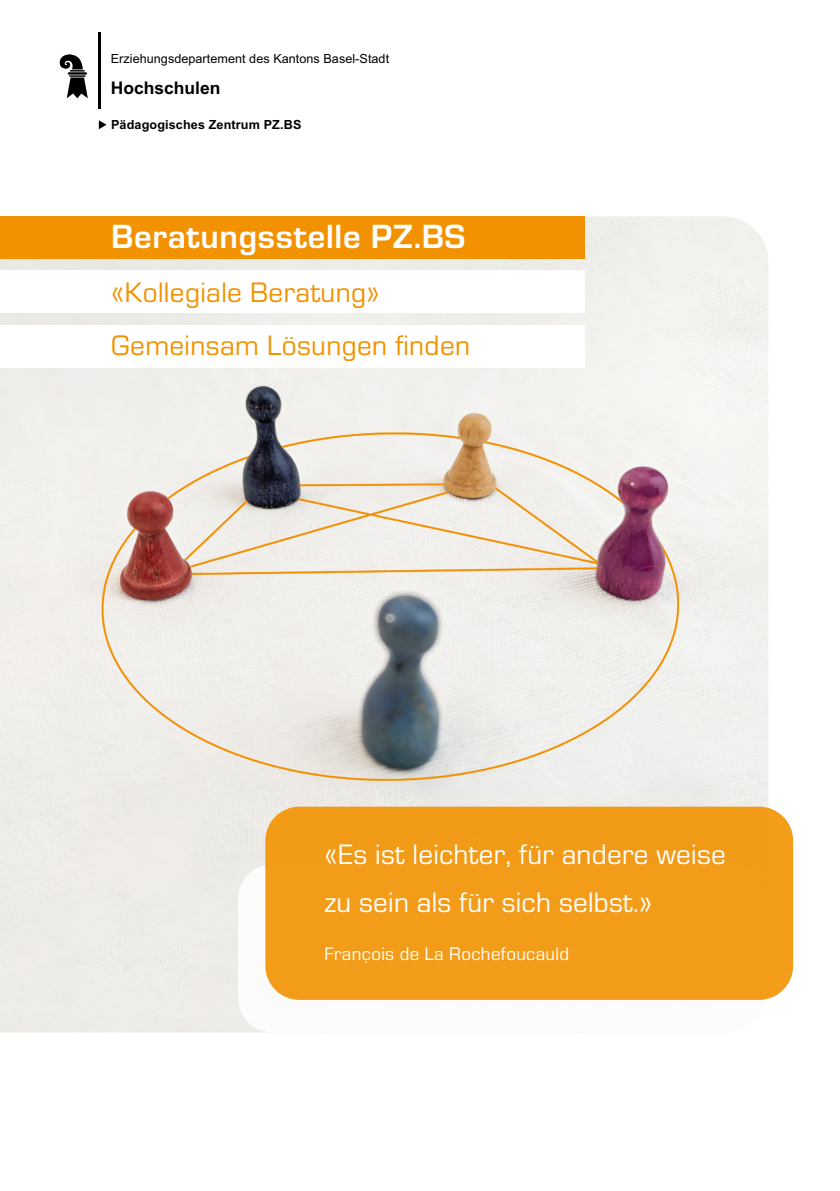
<style>
.page{position:relative;width:840px;height:1191px;background:#fff}
.page>*{position:absolute;margin:0;border:0;box-sizing:border-box;transform-origin:0 0}
.t1{font:700 34.8px "Eurostile";letter-spacing:.02em;color:#fff}
.t2{font:29.2px/48px "Eurostile";letter-spacing:.01em;color:#fff}
.t3{font:29.2px/53.4px "Eurostile";letter-spacing:.015em;color:#f39200}
.t4{font:18.8px "Eurostile";letter-spacing:.02em;color:#fff}
.t5{font:700 17.4px "Arial";color:#000}
.t6{font:12.6px "Arial";letter-spacing:.005em;color:#000}
.t7{font:700 12.6px "Arial";letter-spacing:.01em;color:#000}
</style>
<div class="page">
<img style="left:0;top:216px;width:768px;height:816px">
<svg style="left:60px;top:54px;width:28px;height:44px"></svg>
<hr style="left:99px;top:32px;width:2px;height:77px;background:#000">
<svg style="left:99px;top:120px;width:7px;height:9px"></svg>
<div style="left:238px;top:864px;width:530px;height:168px;background:#fff;border-radius:34px"></div>
<div style="left:265px;top:806px;width:527px;height:194px;background:#f39c19;border-radius:34px"></div>
<div style="left:0;top:216px;width:584px;height:43px;background:#f39200"></div>
<div style="left:0;top:271px;width:584px;height:42px;background:#fff"></div>
<div style="left:0;top:325px;width:584px;height:43px;background:#fff"></div>
<p class="t6" style="left:111px;top:51px;width:280px">Erziehungsdepartement des Kantons Basel-Stadt</p>
<p class="t5" style="left:111px;top:76px;width:111px">Hochschulen</p>
<p class="t7" style="left:111px;top:116px;width:192px">Pädagogisches Zentrum PZ.BS</p>
<p class="t1" style="left:111px;top:212px;width:355px">Beratungsstelle PZ.BS</p>
<p class="t3" style="left:111px;top:264px;width:360px">«Kollegiale Beratung»<br>Gemeinsam Lösungen finden</p>
<p class="t2" style="left:324px;top:829px;width:402px">«Es ist leichter, für andere weise zu sein als für sich selbst.»</p>
<p class="t4" style="left:324px;top:941px;width:246px">François de La Rochefoucauld</p>
</div>
